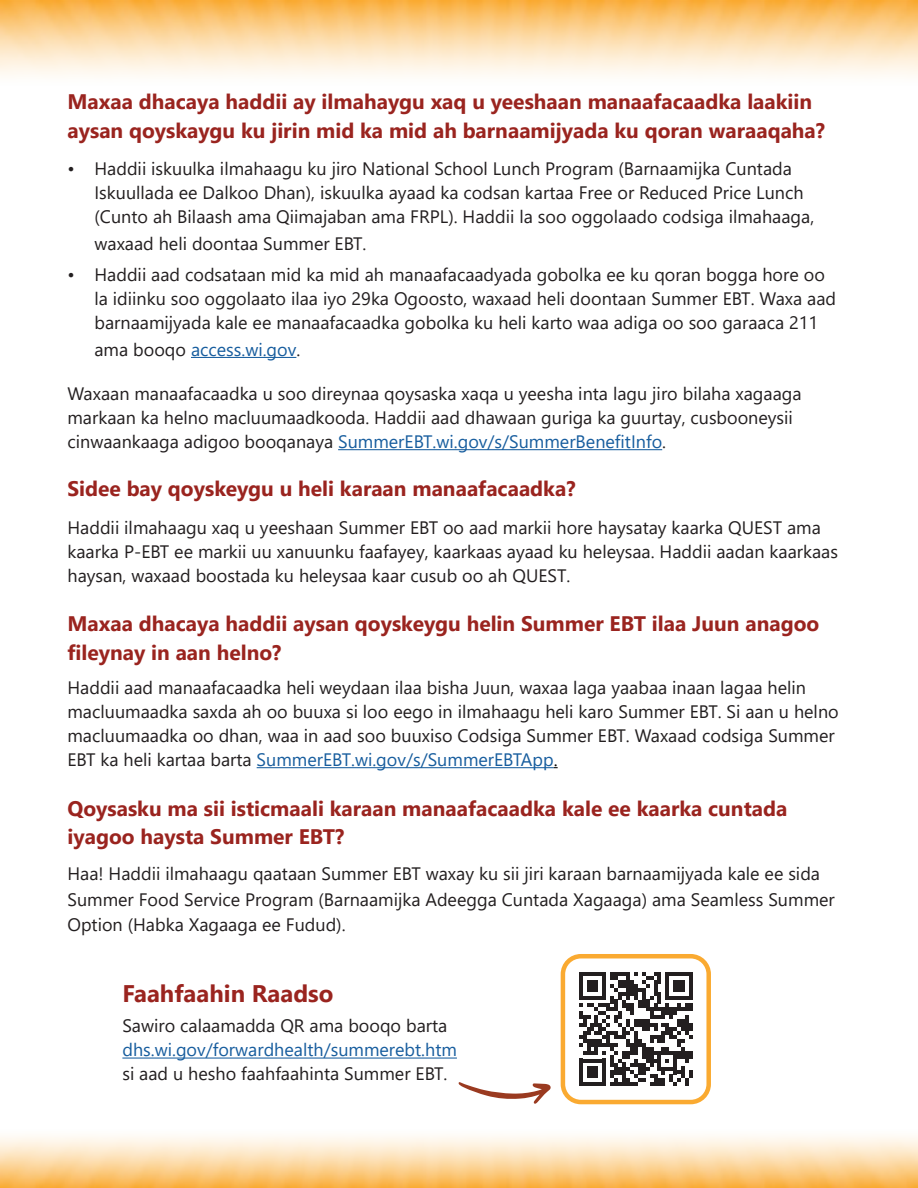
<style>
.page{position:relative;width:918px;height:1188px;background:#fff}
.page>*{position:absolute;margin:0;border:0;box-sizing:border-box;transform-origin:0 0}
.Body_Text{font:700 24px "Segoe UI";color:#9a241f}
.Body_Text-2{font:700 21px/28.5px "Segoe UI";color:#9a241f}
.Body_Text-3{font:18px/24px "Segoe UI";color:#231f20}
.t1{font:18px "Segoe UI";color:#175d9e}
.s1{color:#231f20}
.s2{color:#175d9e}
.s3{color:#000}
</style>
<div class="page">
<img style="left:0;top:0;width:918px;height:75px">
<hr style="left:191px;top:357px;width:105px;height:1px;background:#175d9e">
<hr style="left:338px;top:449px;width:324px;height:1px;background:#175d9e">
<hr style="left:257px;top:767px;width:297px;height:1px;background:#175d9e">
<img style="left:0;top:1136px;width:918px;height:52px">
<svg style="left:459px;top:1082px;width:92px;height:22px"></svg>
<hr style="left:122px;top:1058px;width:335px;height:1px;background:#175d9e">
<svg style="left:579px;top:972px;width:114px;height:114px"></svg>
<div style="left:561px;top:954px;width:150px;height:150px;border:4px solid #faaa31;border-radius:18px"></div>
<p class="Body_Text-2" style="left:68px;top:86px;width:759px">Maxaa dhacaya haddii ay ilmahaygu xaq u yeeshaan manaafacaadka laakiin aysan qoyskaygu ku jirin mid ka mid ah barnaamijyada ku qoran waraaqaha?</p>
<p class="Body_Text-3" style="left:94px;top:155px;width:721px;text-indent:-27px">• Haddii iskuulka ilmahaagu ku jiro National School Lunch Program (Barnaamijka Cuntada<br>Iskuullada ee Dalkoo Dhan), iskuulka ayaad ka codsan kartaa Free or Reduced Price Lunch (Cunto ah Bilaash ama Qiimajaban ama FRPL). Haddii la soo oggolaado codsiga ilmahaaga,</p>
<p class="Body_Text-3" style="left:94px;top:230px;width:274px">waxaad heli doontaa Summer EBT.</p>
<p class="Body_Text-3" style="left:94px;top:261px;width:743px;text-indent:-27px">• Haddii aad codsataan mid ka mid ah manaafacaadyada gobolka ee ku qoran bogga hore oo la idiinku soo oggolaato ilaa iyo 29ka Ogoosto, waxaad heli doontaan Summer EBT. Waxa aad barnaamijyada kale ee manaafacaadka gobolka ku heli karto waa adiga oo soo garaaca 211</p>
<p class="t1" style="left:94px;top:333px;width:207px"><span class="s1">ama booqo</span> access.wi.gov<span class="s1">.</span></p>
<p class="Body_Text-3" style="left:68px;top:380px;width:736px">Waxaan manaafacaadka u soo direynaa qoysaska xaqa u yeesha inta lagu jiro bilaha xagaaga markaan ka helno macluumaadkooda. Haddii aad dhawaan guriga ka guurtay, cusbooneysii cinwaankaaga adigoo booqanaya <span class="s2">SummerEBT.wi.gov/s/SummerBenefitInfo</span>.</p>
<p class="Body_Text-2" style="left:68px;top:473px;width:510px">Sidee bay qoyskeygu u heli karaan manaafacaadka?</p>
<p class="Body_Text-3" style="left:68px;top:514px;width:772px">Haddii ilmahaagu xaq u yeeshaan Summer EBT oo aad markii hore haysatay kaarka QUEST ama kaarka P-EBT ee markii uu xanuunku faafayey, kaarkaas ayaad ku heleysaa. Haddii aadan kaarkaas haysan, waxaad boostada ku heleysaa kaar cusub oo ah QUEST.</p>
<p class="Body_Text-2" style="left:68px;top:608px;width:753px">Maxaa dhacaya haddii aysan qoyskeygu helin Summer EBT ilaa Juun anagoo fileynay in aan helno?</p>
<p class="Body_Text-3" style="left:68px;top:674px;width:773px">Haddii aad manaafacaadka heli weydaan ilaa bisha Juun, waxaa laga yaabaa inaan lagaa helin macluumaadka saxda ah oo buuxa si loo eego in ilmahaagu heli karo Summer EBT. Si aan u helno macluumaadka oo dhan, waa in aad soo buuxiso Codsiga Summer EBT. Waxaad codsiga Summer EBT ka heli kartaa barta <span class="s2">SummerEBT.wi.gov/s/SummerEBTApp</span><span class="s3">.</span></p>
<p class="Body_Text-2" style="left:68px;top:792px;width:721px">Qoysasku ma sii isticmaali karaan manaafacaadka kale ee kaarka cuntada iyagoo haysta Summer EBT?</p>
<p class="Body_Text-3" style="left:68px;top:859px;width:769px;line-height:25.5px">Haa! Haddii ilmahaagu qaataan Summer EBT waxay ku sii jiri karaan barnaamijyada kale ee sida<br>Summer Food Service Program (Barnaamijka Adeegga Cuntada Xagaaga) ama Seamless Summer<br>Option (Habka Xagaaga ee Fudud).</p>
<p class="Body_Text" style="left:122px;top:971px;width:213px">Faahfaahin Raadso</p>
<p class="Body_Text-3" style="left:122px;top:1013px;width:336px">Sawiro calaamadda QR ama booqo barta <span class="s2">dhs.wi.gov/forwardhealth/summerebt.htm </span>si aad u hesho faahfaahinta Summer EBT.</p>
</div>
